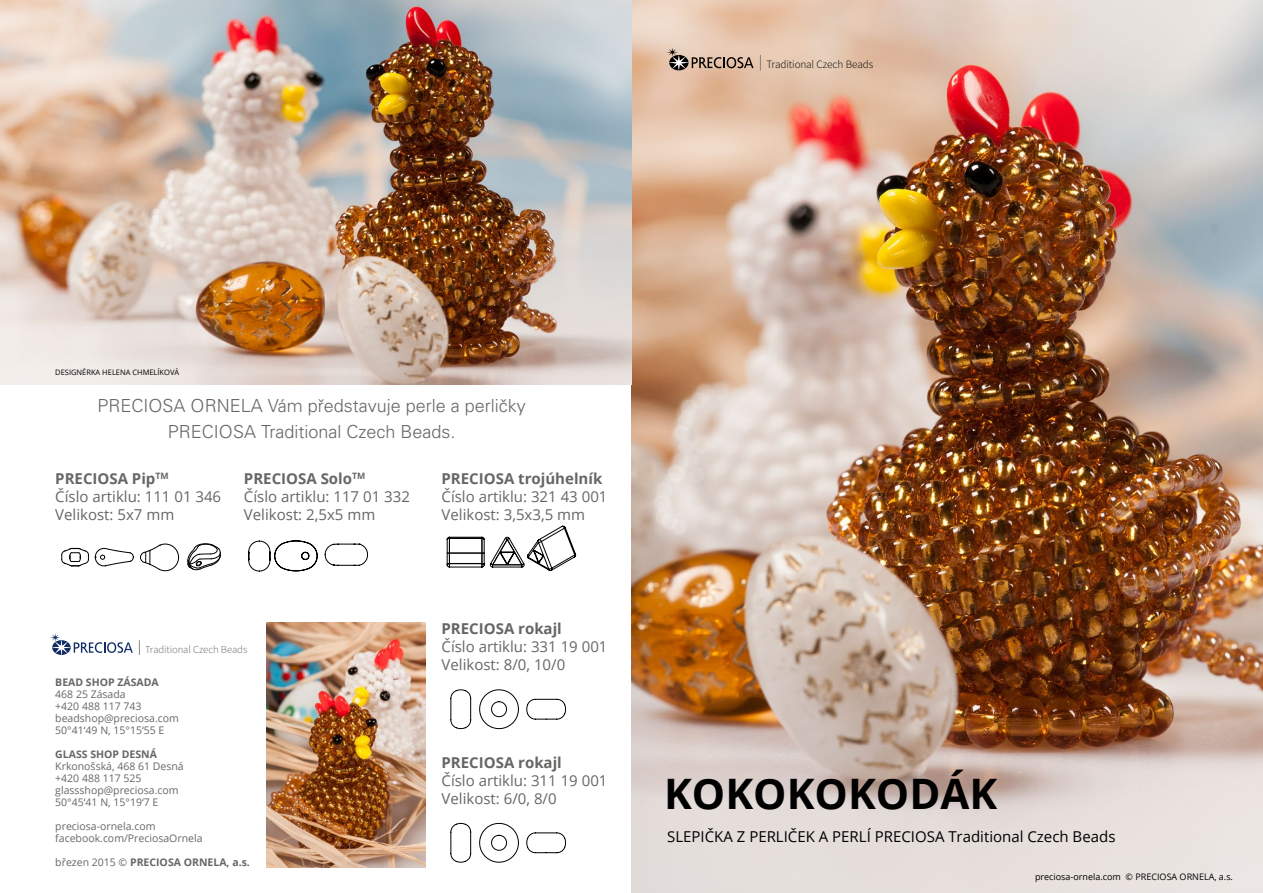
<style>
.page{position:relative;width:1263px;height:893px;background:#fff}
.page>*{position:absolute;margin:0;border:0;box-sizing:border-box;transform-origin:0 0}
.t1{font:700 42px "Open Sans";color:#000}
.t2{font:300 18px/25.5px "Univers CE";color:#666766;text-align:center}
.t3{font:15px/18px "Open Sans";color:#686664}
.t4{font:15px "Open Sans";color:#000}
.t5{font:700 15px "Open Sans";color:#686664}
.t6{font:300 11.1px "Source Sans Pro";letter-spacing:-.01em;color:#000}
.t7{font:300 10.65px "Source Sans Pro";letter-spacing:-.01em;color:#676767}
.t8{font:10.5px/12px "Open Sans";color:#666766}
.t9{font:700 10.5px "Open Sans";color:#666766}
.t10{font:9px "Open Sans";color:#000}
.t11{font:7.5px "Open Sans";color:#000}
.s1{font-weight:700}
.s2{font-weight:400}
</style>
<div class="page">
<svg style="left:139px;top:640px;width:1px;height:15px"></svg>
<svg style="left:50px;top:633px;width:83px;height:22px"></svg>
<img style="left:631px;top:0;width:632px;height:893px">
<img style="left:0;top:0;width:631px;height:385px">
<svg style="left:479px;top:690px;width:40px;height:39px"></svg>
<svg style="left:451px;top:690px;width:20px;height:39px"></svg>
<svg style="left:526px;top:699px;width:40px;height:20px"></svg>
<svg style="left:479px;top:823px;width:40px;height:39px"></svg>
<svg style="left:451px;top:823px;width:20px;height:39px"></svg>
<svg style="left:526px;top:833px;width:40px;height:20px"></svg>
<svg style="left:95px;top:548px;width:39px;height:18px"></svg>
<svg style="left:61px;top:548px;width:28px;height:19px"></svg>
<svg style="left:140px;top:544px;width:39px;height:27px"></svg>
<svg style="left:188px;top:544px;width:33px;height:26px"></svg>
<svg style="left:447px;top:526px;width:129px;height:45px"></svg>
<svg style="left:248px;top:540px;width:70px;height:32px"></svg>
<svg style="left:324px;top:543px;width:44px;height:23px"></svg>
<img style="left:267px;top:622px;width:158px;height:245px">
<svg style="left:760px;top:55px;width:1px;height:15px"></svg>
<svg style="left:667px;top:48px;width:86px;height:22px;background:#b29b8a"></svg>
<p class="t11" style="left:55px;top:367px;width:126px">DESIGNÉRKA HELENA CHMELÍKOVÁ</p>
<p class="t2" style="left:98px;top:393px;width:430px">PRECIOSA ORNELA Vám představuje perle a perličky<br>PRECIOSA Traditional Czech Beads.</p>
<p class="t3" style="left:55px;top:469px;width:167px"><span class="s1">PRECIOSA Pip</span><sup>TM<br></sup>Číslo artiklu: 111 01 346<br>Velikost: 5x7 mm</p>
<p class="t5" style="left:441px;top:468px;width:162px">PRECIOSA trojúhelník</p>
<p class="t3" style="left:244px;top:469px;width:167px"><span class="s1">PRECIOSA Solo</span><sup>TM<br></sup>Číslo artiklu: 117 01 332<br>Velikost: 2,5x5 mm</p>
<p class="t3" style="left:441px;top:487px;width:167px">Číslo artiklu: 321 43 001<br>Velikost: 3,5x3,5 mm</p>
<p class="t7" style="left:145px;top:642px;width:104px">Traditional Czech Beads</p>
<p class="t5" style="left:441px;top:618px;width:122px">PRECIOSA rokajl</p>
<p class="t3" style="left:441px;top:637px;width:167px">Číslo artiklu: 331 19 001<br>Velikost: 8/0, 10/0</p>
<p class="t6" style="left:766px;top:57px;width:108px">Traditional Czech Beads</p>
<p class="t9" style="left:55px;top:675px;width:105px">BEAD SHOP ZÁSADA</p>
<p class="t8" style="left:55px;top:688px;width:125px">468 25 Zásada<br>+420 488 117 743 beadshop@preciosa.com<br>50°41‘49 N, 15°15‘55 E</p>
<p class="t9" style="left:55px;top:747px;width:103px">GLASS SHOP DESNÁ</p>
<p class="t8" style="left:55px;top:760px;width:130px">Krkonošská, 468 61 Desná +420 488 117 525 glassshop@preciosa.com<br>50°45‘41 N, 15°19‘7 E</p>
<p class="t8" style="left:55px;top:820px;width:149px">preciosa-ornela.com facebook.com/PreciosaOrnela</p>
<p class="t9" style="left:55px;top:855px;width:196px"><span class="s2">březen 2015 ©</span> PRECIOSA ORNELA, a.s.</p>
<p class="t5" style="left:441px;top:752px;width:122px">PRECIOSA rokajl</p>
<p class="t3" style="left:441px;top:771px;width:167px">Číslo artiklu: 311 19 001<br>Velikost: 6/0, 8/0</p>
<h1 class="t1" style="left:664px;top:764px;width:60px">Kokokokodák</h1>
<p class="t4" style="left:667px;top:826px;width:17px">Slepič</p>
<p class="t4" style="left:714px;top:826px;width:44px">ka z perliče</p>
<p class="t4" style="left:806px;top:826px;width:36px">k a perl</p>
<p class="t4" style="left:867px;top:826px;width:250px">í PRECIOSA Traditional Czech Beads</p>
<p class="t10" style="left:1035px;top:871px;width:199px">preciosa-ornela.com © PRECIOSA ORNELA, a.s.</p>
</div>
